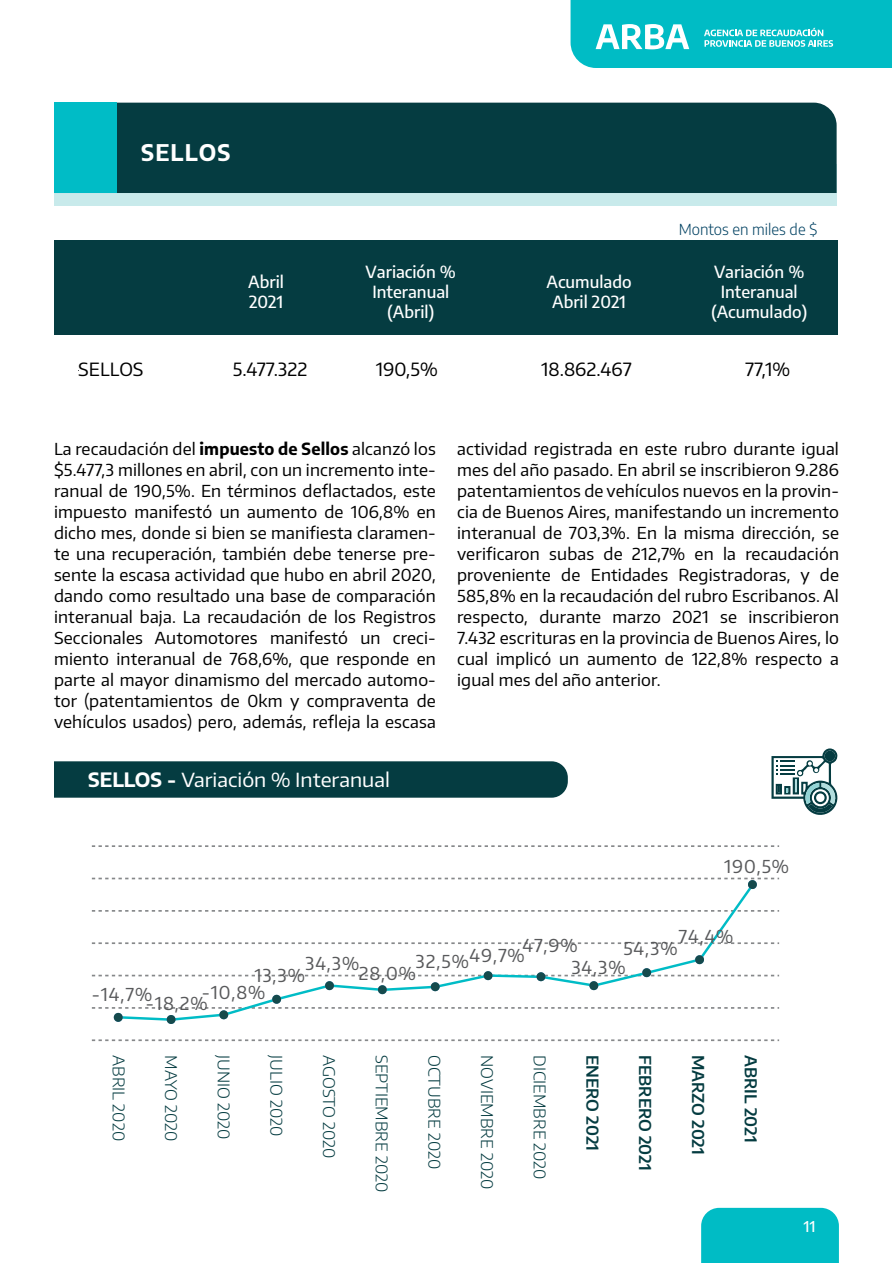
<style>
.page{position:relative;width:893px;height:1263px;background:#fff}
.page>*{position:absolute;margin:0;border:0;box-sizing:border-box;transform-origin:0 0}
.t1{font:700 22.5px "Encode Sans";letter-spacing:.05em;color:#fff}
.t2{font:19.5px "Encode Sans";color:#fff}
.t3{font:18.15px "Encode Sans";color:#000}
.t4{font:17.85px/21.8px "Encode Sans";letter-spacing:.05em;color:#58595b}
.t5{font:500 16.8px/20.1px "Encode Sans";color:#fff;text-align:center}
.t6{font:16.5px/21px "Encode Sans";letter-spacing:.01em;color:#000;text-align:justify}
.t7{font:300 16.05px "Encode Sans";color:#053c41;scale:1.05 1}
.t8{font:600 16.05px "Encode Sans";letter-spacing:-.005em;color:#053c41;scale:1.05 1}
.t9{font:300 15.15px "Encode Sans";color:#004162}
.t10{font:500 15px "Encode Sans";color:#fff}
.s1{font-weight:700}
</style>
<div class="page">
<div style="left:701px;top:1208px;width:138px;height:55px;background:#00bcc5"></div>
<svg style="left:571px;top:0;width:321px;height:68px;background:#19c2ca"></svg>
<div style="left:54px;top:164px;width:783px;height:42px;background:#c8eaeb"></div>
<div style="left:117px;top:103px;width:720px;height:90px;background:#053c41"></div>
<div style="left:54px;top:103px;width:63px;height:90px;background:#00bcc6"></div>
<div style="left:54px;top:240px;width:783px;height:94px;background:#053c41"></div>
<div style="left:54px;top:761px;width:514px;height:37px;background:#053c41"></div>
<svg style="left:771px;top:748px;width:67px;height:67px"></svg>
<svg style="left:92px;top:1039px;width:687px;height:2px"></svg>
<svg style="left:92px;top:975px;width:687px;height:1px"></svg>
<svg style="left:92px;top:942px;width:687px;height:2px"></svg>
<svg style="left:92px;top:910px;width:687px;height:2px"></svg>
<svg style="left:92px;top:878px;width:687px;height:1px"></svg>
<svg style="left:92px;top:845px;width:687px;height:2px"></svg>
<svg style="left:92px;top:1007px;width:687px;height:2px"></svg>
<svg style="left:116px;top:881px;width:640px;height:140px"></svg>
<div style="left:114px;top:1013px;width:9px;height:9px;background:#154a4c;border-radius:50%"></div>
<div style="left:167px;top:1015px;width:9px;height:9px;background:#154a4c;border-radius:50%"></div>
<div style="left:219px;top:1010px;width:9px;height:9px;background:#154a4c;border-radius:50%"></div>
<div style="left:272px;top:995px;width:9px;height:9px;background:#154a4c;border-radius:50%"></div>
<div style="left:325px;top:981px;width:9px;height:9px;background:#154a4c;border-radius:50%"></div>
<div style="left:378px;top:985px;width:9px;height:9px;background:#154a4c;border-radius:50%"></div>
<div style="left:431px;top:982px;width:9px;height:9px;background:#154a4c;border-radius:50%"></div>
<div style="left:484px;top:971px;width:9px;height:9px;background:#154a4c;border-radius:50%"></div>
<div style="left:536px;top:972px;width:9px;height:9px;background:#154a4c;border-radius:50%"></div>
<div style="left:589px;top:981px;width:9px;height:9px;background:#154a4c;border-radius:50%"></div>
<div style="left:642px;top:968px;width:9px;height:9px;background:#154a4c;border-radius:50%"></div>
<div style="left:695px;top:955px;width:9px;height:9px;background:#154a4c;border-radius:50%"></div>
<div style="left:748px;top:880px;width:9px;height:9px;background:#154a4c;border-radius:50%"></div>
<h1 class="t1" style="left:141px;top:135px;width:91px">SELLOS</h1>
<p class="t9" style="left:679px;top:218px;width:140px">Montos en miles de $</p>
<p class="t5" style="left:248px;top:271px;width:37px;text-align:left">Abril<br>2021</p>
<p class="t5" style="left:366px;top:261px;width:92px">Variación %<br>Interanual (Abril)</p>
<p class="t5" style="left:547px;top:271px;width:87px">Acumulado<br>Abril 2021</p>
<p class="t5" style="left:711px;top:261px;width:98px">Variación %<br>Interanual (Acumulado)</p>
<p class="t3" style="left:78px;top:357px;width:67px">SELLOS</p>
<p class="t3" style="left:233px;top:357px;width:76px">5.477.322</p>
<p class="t3" style="left:376px;top:357px;width:63px">190,5%</p>
<p class="t3" style="left:541px;top:357px;width:92px">18.862.467</p>
<p class="t3" style="left:745px;top:357px;width:46px">77,1%</p>
<p class="t6" style="left:54px;top:437px;width:383px">La recaudación del <span class="s1">impuesto de Sellos</span> alcanzó los $5.477,3 millones en abril, con un incremento inte&shy;ranual de 190,5%. En términos deflactados, este impuesto manifestó un aumento de 106,8% en dicho mes, donde si bien se manifiesta claramen&shy;te una recuperación, también debe tenerse pre&shy;sente la escasa actividad que hubo en abril 2020, dando como resultado una base de comparación interanual baja. La recaudación de los Registros Seccionales Automotores manifestó un creci&shy;miento interanual de 768,6%, que responde en parte al mayor dinamismo del mercado automo&shy;tor (patentamientos de 0km y compraventa de vehículos usados) pero, además, refleja la escasa</p>
<p class="t6" style="left:457px;top:437px;width:383px">actividad registrada en este rubro durante igual mes del año pasado. En abril se inscribieron 9.286 patentamientos de vehículos nuevos en la provin&shy;cia de Buenos Aires, manifestando un incremento interanual de 703,3%. En la misma dirección, se verificaron subas de 212,7% en la recaudación proveniente de Entidades Registradoras, y de 585,8% en la recaudación del rubro Escribanos. Al respecto, durante marzo 2021 se inscribieron 7.432 escrituras en la provincia de Buenos Aires, lo cual implicó un aumento de 122,8% respecto a igual mes del año anterior.</p>
<p class="t2" style="left:88px;top:767px;width:303px"><span class="s1">SELLOS -</span> Variación % Interanual</p>
<p class="t4" style="left:724px;top:854px;width:66px">190,5%</p>
<p class="t4" style="left:678px;top:925px;width:56px">74,4%</p>
<p class="t4" style="left:416px;top:947px;width:111px">32,5%49,7%</p>
<p class="t4" style="left:571px;top:934px;width:56px;text-indent:-49px">47,9%<br>34,3%</p>
<p class="t4" style="left:623px;top:937px;width:56px">54,3%</p>
<p class="t4" style="left:305px;top:951px;width:56px">34,3%</p>
<p class="t4" style="left:359px;top:962px;width:59px">28,0%</p>
<p class="t4" style="left:254px;top:964px;width:52px">13,3%</p>
<p class="t4" style="left:202px;top:981px;width:65px">-10,8%</p>
<p class="t4" style="left:92px;top:983px;width:62px">-14,7%</p>
<p class="t4" style="left:146px;top:992px;width:63px">-18,2%</p>
<p class="t7" style="left:130px;top:1055px;width:83px;rotate:90deg">ABRIL 2020</p>
<p class="t7" style="left:182px;top:1055px;width:83px;rotate:90deg">MAYO 2020</p>
<p class="t7" style="left:235px;top:1055px;width:82px;rotate:90deg">JUNIO 2020</p>
<p class="t7" style="left:288px;top:1055px;width:79px;rotate:90deg">JULIO 2020</p>
<p class="t7" style="left:340px;top:1055px;width:100px;rotate:90deg">AGOSTO 2020</p>
<p class="t7" style="left:393px;top:1055px;width:132px;rotate:90deg">SEPTIEMBRE 2020</p>
<p class="t7" style="left:446px;top:1055px;width:110px;rotate:90deg">OCTUBRE 2020</p>
<p class="t7" style="left:498px;top:1055px;width:129px;rotate:90deg">NOVIEMBRE 2020</p>
<p class="t7" style="left:551px;top:1055px;width:120px;rotate:90deg">DICIEMBRE 2020</p>
<p class="t8" style="left:604px;top:1055px;width:93px;rotate:90deg">ENERO 2021</p>
<p class="t8" style="left:657px;top:1055px;width:112px;rotate:90deg">FEBRERO 2021</p>
<p class="t8" style="left:710px;top:1055px;width:97px;rotate:90deg">MARZO 2021</p>
<p class="t8" style="left:762px;top:1055px;width:85px;rotate:90deg">ABRIL 2021</p>
<p class="t10" style="left:804px;top:1216px;width:13px">11</p>
</div>
